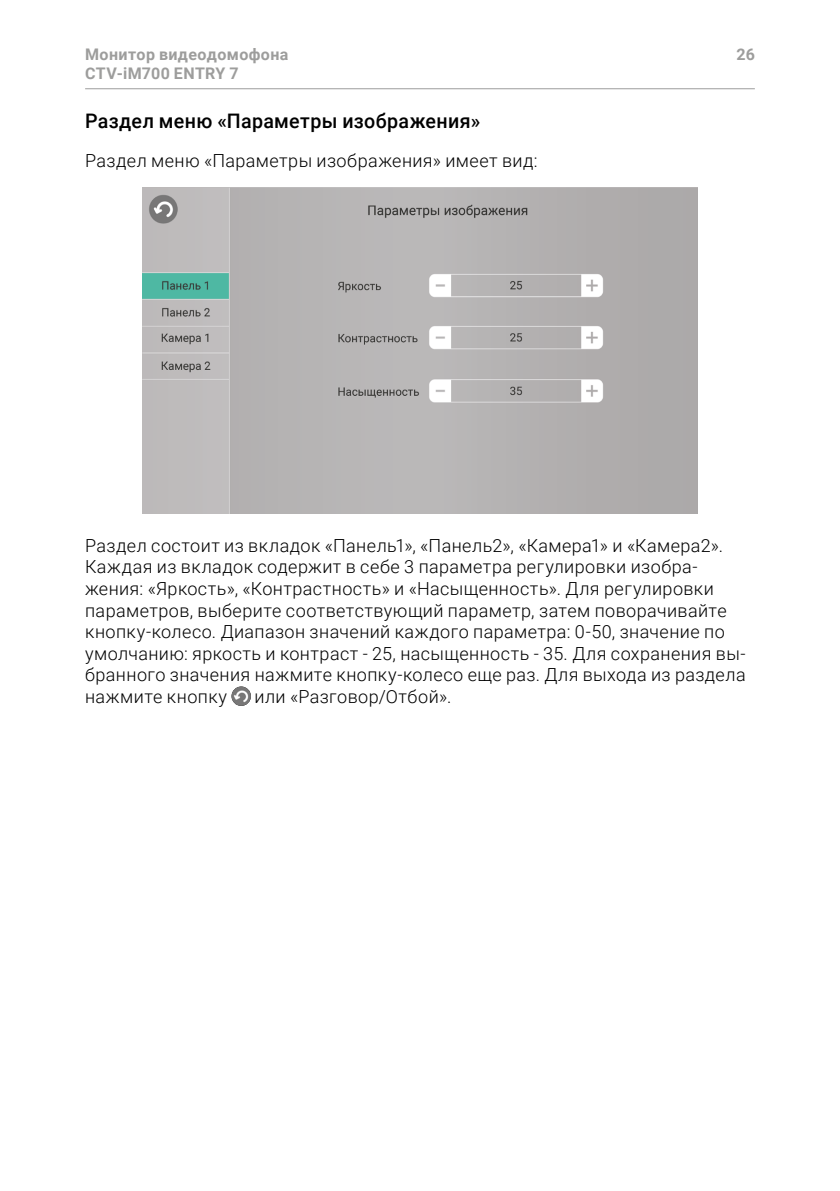
<style>
.page{position:relative;width:840px;height:1191px;background:#fff}
.page>*{position:absolute;margin:0;border:0;box-sizing:border-box;transform-origin:0 0}
.t1{font:500 20px "Roboto";letter-spacing:.015em;color:#000}
.t2{font:300 18px/21.6px "Roboto";letter-spacing:.025em;color:#000}
.t3{font:700 16px/19.2px "Roboto";letter-spacing:.025em;color:#9d9d9c}
</style>
<div class="page">
<hr style="left:85px;top:88px;width:669px;height:1px;background:#9d9d9c">
<img style="left:142px;top:188px;width:555px;height:325px">
<img style="left:231px;top:686px;width:20px;height:20px;border-radius:10px">
<p class="t3" style="left:85px;top:44px;width:205px">Монитор видеодомофона<br>CTV-iM700 ENTRY 7</p>
<p class="t3" style="left:736px;top:44px;width:20px">26</p>
<p class="t1" style="left:85px;top:107px;width:396px">Раздел меню «Параметры изображения»</p>
<p class="t2" style="left:85px;top:149px;width:454px">Раздел меню «Параметры изображения» имеет вид:</p>
<p class="t2" style="left:85px;top:534px;width:661px">Раздел состоит из вкладок «Панель1», «Панель2», «Камера1» и «Камера2».<br>Каждая из вкладок содержит в себе 3 параметра регулировки изобра&shy;жения: «Яркость», «Контрастность» и «Насыщенность». Для регулировки параметров, выберите соответствующий параметр, затем поворачивайте кнопку-колесо. Диапазон значений каждого параметра: 0-50, значение по умолчанию: яркость и контраст - 25, насыщенность - 35. Для сохранения вы&shy;бранного значения нажмите кнопку-колесо еще раз. Для выхода из раздела нажмите кнопку</p>
<p class="t2" style="left:254px;top:685px;width:198px">или «Разговор/Отбой».</p>
</div>
